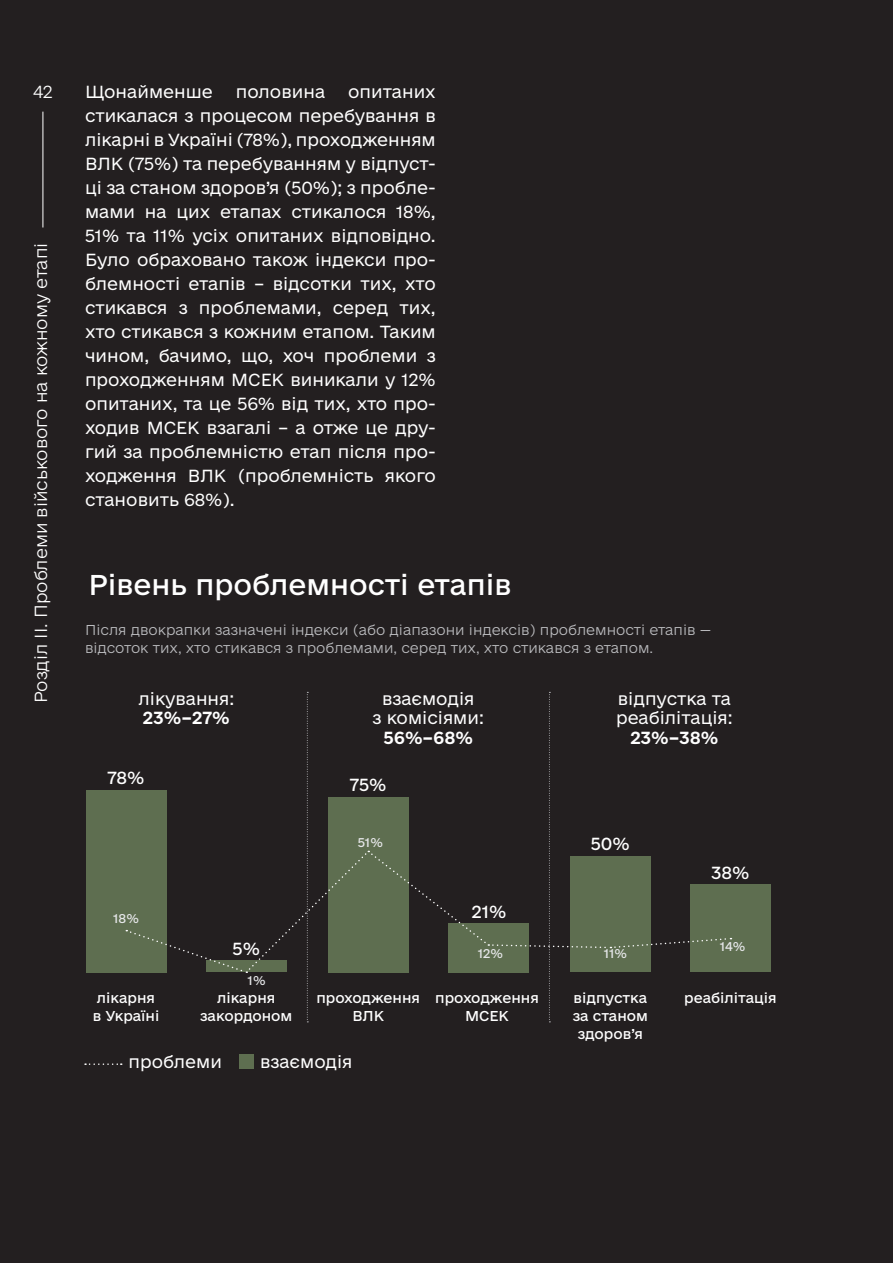
<style>
.page{position:relative;width:893px;height:1263px;background:#231f20}
.page>*{position:absolute;margin:0;border:0;box-sizing:border-box;transform-origin:0 0}
.t1{font:27px "e Ukraine Regular";color:#fff}
.t2{font:16.5px/24px "e Ukraine Light";color:#fff}
.t3{font:300 16.5px "e Ukraine Ultra";color:#fff}
.t4{font:16.5px "e Ukraine Regular";letter-spacing:-.01em;color:#fff}
.t5{font:16.5px "e Ukraine Bold";color:#fff}
.t6{font:300 13.5px "e Ukraine Ultra";color:#bcbdc0}
.t7{font:13.5px/18px "e Ukraine Regular";color:#fff;text-align:center}
.t8{font:12px "e Ukraine Regular";color:#e6e7e9}
.s1{font-family:"e Ukraine Bold"}
</style>
<div class="page">
<hr style="left:43px;top:112px;width:1px;height:115px;background:#fff">
<div style="left:86px;top:790px;width:81px;height:182px;background:#5e6e50"></div>
<div style="left:690px;top:884px;width:81px;height:88px;background:#5e6e50"></div>
<svg style="left:126px;top:692px;width:605px;height:330px"></svg>
<div style="left:239px;top:1054px;width:14px;height:15px;background:#5e6e50"></div>
<svg style="left:85px;top:1063px;width:37px;height:2px"></svg>
<p class="t3" style="left:33px;top:82px;width:21px">42</p>
<p class="t3" style="left:31px;top:703px;width:462px;rotate:-90deg">Розділ ІІ. Проблеми військового на кожному етапі</p>
<p class="t2" style="left:85px;top:80px;width:129px">Щонайменше</p>
<p class="t2" style="left:236px;top:80px;width:91px">половина</p>
<p class="t2" style="left:85px;top:80px;width:352px;text-align:justify;text-indent:263px">опитаних стикалася з процесом перебування в лікарні в Україні (78%), проходженням ВЛК (75%) та перебуванням у відпуст&shy;ці за станом здоров’я (50%); з пробле&shy;мами на цих етапах стикалося 18%, 51% та 11% усіх опитаних відповідно.<br>Було обраховано також індекси про&shy;блемності етапів – відсотки тих, хто стикався з проблемами, серед тих, хто стикався з кожним етапом. Таким чином, бачимо, що, хоч проблеми з проходженням МСЕК виникали у 12% опитаних, та це 56% від тих, хто про&shy;ходив МСЕК взагалі – а отже це дру&shy;гий за проблемністю етап після про&shy;ходження ВЛК (проблемність якого становить 68%).</p>
<p class="t1" style="left:88px;top:569px;width:425px">Рівень проблемності етапів</p>
<p class="t6" style="left:85px;top:622px;width:628px">Після двокрапки зазначені індекси (або діапазони індексів) проблемності етапів —</p>
<p class="t6" style="left:85px;top:640px;width:570px">відсоток тих, хто стикався з проблемами, серед тих, хто стикався з етапом.</p>
<p class="t2" style="left:138px;top:689px;width:97px;line-height:19.5px">лікування:<br><span class="s1">23%–27%</span></p>
<p class="t2" style="left:382px;top:687px;width:94px">взаємодія</p>
<p class="t2" style="left:373px;top:707px;width:113px">з комісіями:</p>
<p class="t5" style="left:383px;top:727px;width:91px">56%–68%</p>
<p class="t4" style="left:108px;top:768px;width:38px">78%</p>
<p class="t8" style="left:113px;top:911px;width:27px">18%</p>
<p class="t4" style="left:350px;top:775px;width:38px">75%</p>
<p class="t8" style="left:358px;top:835px;width:27px">51%</p>
<p class="t4" style="left:472px;top:902px;width:36px">21%</p>
<p class="t2" style="left:616px;top:689px;width:118px;line-height:19.5px">відпустка та реабілітація:</p>
<p class="t5" style="left:630px;top:727px;width:90px">23%–38%</p>
<p class="t4" style="left:591px;top:834px;width:40px">50%</p>
<p class="t4" style="left:711px;top:862px;width:39px">38%</p>
<p class="t7" style="left:97px;top:989px;width:60px">лікарня</p>
<p class="t7" style="left:93px;top:1007px;width:68px">в Україні</p>
<p class="t4" style="left:233px;top:939px;width:29px">5%</p>
<p class="t8" style="left:248px;top:973px;width:20px">1%</p>
<p class="t7" style="left:217px;top:989px;width:60px">лікарня</p>
<p class="t7" style="left:200px;top:1007px;width:94px">закордоном</p>
<p class="t8" style="left:478px;top:946px;width:27px">12%</p>
<p class="t8" style="left:604px;top:946px;width:25px">11%</p>
<p class="t7" style="left:316px;top:989px;width:105px">проходження<br>ВЛК</p>
<p class="t7" style="left:435px;top:989px;width:105px">проходження<br>МСЕК</p>
<p class="t7" style="left:574px;top:989px;width:75px">відпустка</p>
<p class="t7" style="left:573px;top:1007px;width:77px">за станом</p>
<p class="t7" style="left:578px;top:1025px;width:67px">здоров’я</p>
<p class="t2" style="left:128px;top:1050px;width:95px">проблеми</p>
<p class="t2" style="left:260px;top:1050px;width:94px">взаємодія</p>
<p class="t8" style="left:720px;top:939px;width:27px">14%</p>
<p class="t7" style="left:684px;top:989px;width:94px">реабілітація</p>
</div>
